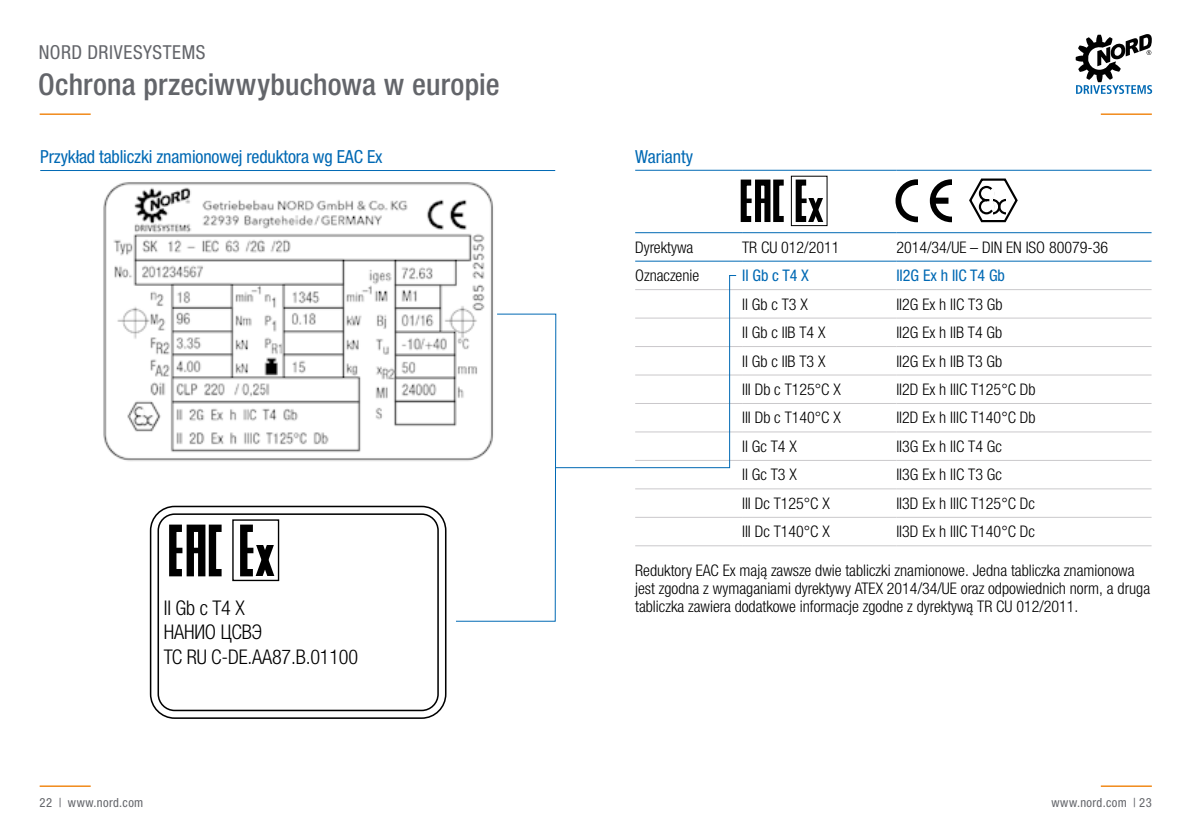
<style>
.page{position:relative;width:1191px;height:840px;background:#fff}
.page>*{position:absolute;margin:0;border:0;box-sizing:border-box;transform-origin:0 0}
.t1{font:500 condensed 30px "Helvetica Neue LTW1 G";letter-spacing:.005em;color:#63656a}
.t2{font:300 condensed 20.2px/24.2px "Helvetica Neue LTW1 G";letter-spacing:-.01em;color:#000}
.t3{font:condensed 19.2px "Helvetica Neue LTW1 G";letter-spacing:.03em;color:#63656a}
.t4{font:condensed 18px "Helvetica Neue LTW1 G";letter-spacing:-.01em;color:#0069b4}
.t5{font:300 condensed 16px/18px "Helvetica Neue LTW1 G";color:#000}
.t6{font:condensed 16px "Helvetica Neue LTW1 G";color:#0069b4}
.t7{font:condensed 12.6px "Helvetica Neue LTW1 G";letter-spacing:.03em;color:#63656a}
</style>
<div class="page">
<hr style="left:40px;top:113px;width:51px;height:2px;background:#ef7d00">
<hr style="left:1100px;top:113px;width:51px;height:2px;background:#ef7d00">
<hr style="left:40px;top:785px;width:51px;height:1px;background:#ef7d00">
<hr style="left:1100px;top:785px;width:51px;height:1px;background:#ef7d00">
<svg style="left:1075px;top:34px;width:77px;height:60px"></svg>
<img style="left:103px;top:182px;width:390px;height:279px">
<div style="left:895px;top:179px;width:43px;height:43px;border:6px solid #000;border-radius:50%"></div>
<div style="left:918px;top:170px;width:22px;height:57px;background:#fff"></div>
<div style="left:929px;top:179px;width:43px;height:43px;border:6px solid #000;border-radius:50%"></div>
<div style="left:952px;top:170px;width:22px;height:57px;background:#fff"></div>
<div style="left:931px;top:197px;width:17px;height:7px;background:#000"></div>
<svg style="left:969px;top:178px;width:49px;height:45px"></svg>
<hr style="left:742px;top:289px;width:154px;height:1px;background:#cac9cb">
<hr style="left:896px;top:289px;width:255px;height:1px;background:#cac9cb">
<hr style="left:742px;top:317px;width:154px;height:1px;background:#cac9cb">
<hr style="left:896px;top:317px;width:255px;height:1px;background:#cac9cb">
<hr style="left:742px;top:346px;width:154px;height:1px;background:#cac9cb">
<hr style="left:896px;top:346px;width:255px;height:1px;background:#cac9cb">
<hr style="left:742px;top:374px;width:154px;height:1px;background:#cac9cb">
<hr style="left:896px;top:374px;width:255px;height:1px;background:#cac9cb">
<hr style="left:742px;top:403px;width:154px;height:1px;background:#cac9cb">
<hr style="left:896px;top:403px;width:255px;height:1px;background:#cac9cb">
<hr style="left:742px;top:431px;width:154px;height:1px;background:#cac9cb">
<hr style="left:896px;top:431px;width:255px;height:1px;background:#cac9cb">
<hr style="left:742px;top:460px;width:154px;height:1px;background:#cac9cb">
<hr style="left:896px;top:460px;width:255px;height:1px;background:#cac9cb">
<hr style="left:742px;top:488px;width:154px;height:1px;background:#cac9cb">
<hr style="left:896px;top:488px;width:255px;height:1px;background:#cac9cb">
<hr style="left:742px;top:516px;width:154px;height:1px;background:#cac9cb">
<hr style="left:896px;top:516px;width:255px;height:1px;background:#cac9cb">
<hr style="left:742px;top:545px;width:154px;height:1px;background:#cac9cb">
<hr style="left:896px;top:545px;width:255px;height:1px;background:#cac9cb">
<hr style="left:635px;top:170px;width:107px;height:1px;background:#0069b4">
<hr style="left:742px;top:170px;width:154px;height:1px;background:#0069b4">
<hr style="left:896px;top:170px;width:255px;height:1px;background:#0069b4">
<hr style="left:635px;top:232px;width:107px;height:1px;background:#0069b4">
<hr style="left:742px;top:232px;width:154px;height:1px;background:#0069b4">
<hr style="left:896px;top:232px;width:255px;height:1px;background:#0069b4">
<hr style="left:742px;top:261px;width:154px;height:1px;background:#0069b4">
<hr style="left:896px;top:261px;width:255px;height:1px;background:#0069b4">
<hr style="left:40px;top:170px;width:515px;height:1px;background:#0069b4">
<div style="left:773px;top:179px;width:13px;height:43px;border:6px solid #000"></div>
<div style="left:755px;top:179px;width:15px;height:46px;border:6px solid #000"></div>
<div style="left:740px;top:179px;width:14px;height:43px;border:6px solid #000"></div>
<div style="left:742px;top:198px;width:9px;height:5px;background:#000"></div>
<div style="left:758px;top:198px;width:9px;height:5px;background:#000"></div>
<div style="left:795px;top:179px;width:14px;height:43px;border:6px solid #000"></div>
<div style="left:797px;top:198px;width:9px;height:5px;background:#000"></div>
<svg style="left:803px;top:189px;width:25px;height:38px"></svg>
<hr style="left:805px;top:194px;width:22px;height:4px;background:#fff">
<div style="left:804px;top:222px;width:22px;height:5px;background:#fff"></div>
<div style="left:791px;top:176px;width:36px;height:50px;border:1px solid #000"></div>
<div style="left:150px;top:505px;width:296px;height:213px;border:2px solid #000;border-radius:24px"></div>
<div style="left:157px;top:513px;width:282px;height:197px;border:2px solid #000;border-radius:16px"></div>
<svg style="left:250px;top:534px;width:30px;height:48px"></svg>
<hr style="left:250px;top:541px;width:25px;height:3px;background:#fff">
<hr style="left:252px;top:576px;width:25px;height:3px;background:#fff">
<div style="left:169px;top:524px;width:17px;height:52px;border:7px solid #000"></div>
<div style="left:209px;top:524px;width:16px;height:52px;border:7px solid #000"></div>
<div style="left:187px;top:524px;width:18px;height:55px;border:7px solid #000"></div>
<div style="left:171px;top:547px;width:11px;height:6px;background:#000"></div>
<div style="left:190px;top:547px;width:11px;height:6px;background:#000"></div>
<div style="left:240px;top:524px;width:16px;height:52px;border:7px solid #000"></div>
<div style="left:242px;top:547px;width:11px;height:6px;background:#000"></div>
<div style="left:232px;top:519px;width:47px;height:61px;border:1px solid #000"></div>
<svg style="left:455px;top:261px;width:287px;height:360px"></svg>
<p class="t3" style="left:39px;top:41px;width:168px">NORD DRIVESYSTEMS</p>
<h1 class="t1" style="left:38px;top:66px;width:463px">Ochrona przeciwwybuchowa w europie</h1>
<p class="t4" style="left:40px;top:146px;width:344px">Przykład tabliczki znamionowej reduktora wg EAC Ex</p>
<p class="t2" style="left:164px;top:595px;width:196px">II Gb c T4 X<br>HAHИO ЦCBЭ<br>TC RU C-DE.AA87.B.01100</p>
<p class="t4" style="left:635px;top:145px;width:59px">Warianty</p>
<p class="t5" style="left:635px;top:238px;width:60px">Dyrektywa</p>
<p class="t5" style="left:742px;top:238px;width:99px">TR CU 012/2011</p>
<p class="t5" style="left:896px;top:238px;width:213px">2014/34/UE – DIN EN ISO 80079-36</p>
<p class="t5" style="left:635px;top:266px;width:66px">Oznaczenie</p>
<p class="t6" style="left:742px;top:266px;width:68px">II Gb c T4 X</p>
<p class="t6" style="left:896px;top:266px;width:110px">II2G Ex h IIC T4 Gb</p>
<p class="t5" style="left:742px;top:295px;width:67px">II Gb c T3 X</p>
<p class="t5" style="left:896px;top:295px;width:108px">II2G Ex h IIC T3 Gb</p>
<p class="t5" style="left:742px;top:323px;width:85px">II Gb c IIB T4 X</p>
<p class="t5" style="left:896px;top:323px;width:107px">II2G Ex h IIB T4 Gb</p>
<p class="t5" style="left:742px;top:352px;width:85px">II Gb c IIB T3 X</p>
<p class="t5" style="left:896px;top:352px;width:107px">II2G Ex h IIB T3 Gb</p>
<p class="t5" style="left:742px;top:380px;width:100px">III Db c T125°C X</p>
<p class="t5" style="left:896px;top:380px;width:141px">II2D Ex h IIIC T125°C Db</p>
<p class="t5" style="left:742px;top:408px;width:100px">III Db c T140°C X</p>
<p class="t5" style="left:896px;top:408px;width:141px">II2D Ex h IIIC T140°C Db</p>
<p class="t5" style="left:742px;top:437px;width:56px">II Gc T4 X</p>
<p class="t5" style="left:896px;top:437px;width:107px">II3G Ex h IIC T4 Gc</p>
<p class="t5" style="left:742px;top:465px;width:56px">II Gc T3 X</p>
<p class="t5" style="left:896px;top:465px;width:107px">II3G Ex h IIC T3 Gc</p>
<p class="t5" style="left:742px;top:494px;width:89px">III Dc T125°C X</p>
<p class="t5" style="left:896px;top:494px;width:140px">II3D Ex h IIIC T125°C Dc</p>
<p class="t5" style="left:742px;top:522px;width:89px">III Dc T140°C X</p>
<p class="t5" style="left:896px;top:522px;width:140px">II3D Ex h IIIC T140°C Dc</p>
<p class="t5" style="left:635px;top:561px;width:516px">Reduktory EAC Ex mają zawsze dwie tabliczki znamionowe. Jedna tabliczka znamionowa jest zgodna z wymaganiami dyrektywy ATEX 2014/34/UE oraz odpowiednich norm, a druga tabliczka zawiera dodatkowe informacje zgodne z dyrektywą TR CU 012/2011.</p>
<p class="t7" style="left:40px;top:795px;width:105px">22 | www.nord.com</p>
<p class="t7" style="left:1051px;top:795px;width:102px">www.nord.com | 23</p>
</div>
